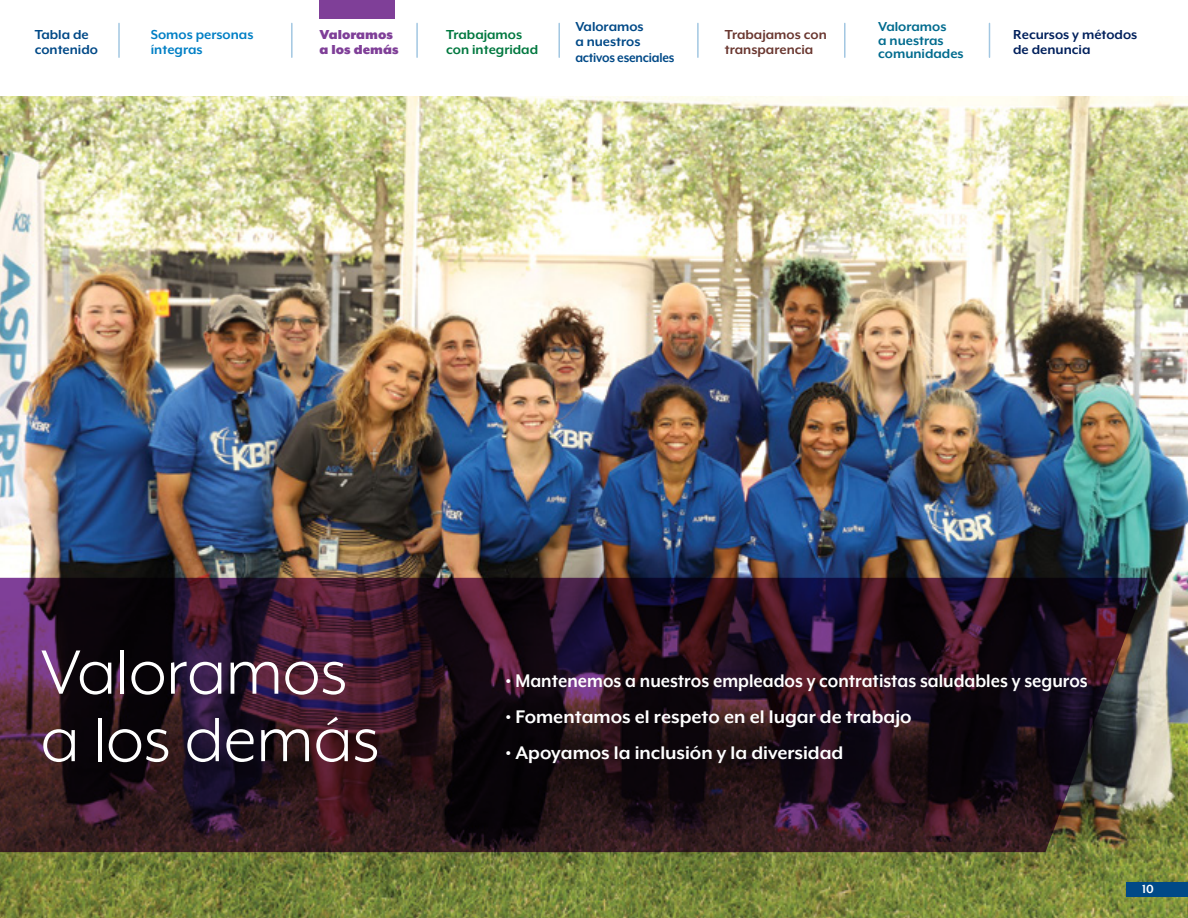
<style>
.page{position:relative;width:1188px;height:918px;background:#fff}
.page>*{position:absolute;margin:0;border:0;box-sizing:border-box;transform-origin:0 0}
.t1{font:72px/67.5px "Mr Eaves XL Mod OT";color:#fff}
.t2{font:700 21px "Mr Eaves XL Mod OT";color:#fff}
.t3{font:700 15px/15px "Mr Eaves XL Mod OT";color:#004987}
.t4{font:700 15px/13.5px "Mr Eaves XL Mod OT";color:#006b8e}
.t5{font:700 15px/15px "Mr Eaves XL Mod OT";color:#6a3730}
.t6{font:700 15px/15px "Mr Eaves XL Mod OT";color:#00205c}
.t7{font:700 15px/15px "Mr Eaves XL Mod OT";color:#00783f}
.t8{font:700 15px/15px "Mr Eaves XL Mod OT";color:#007fc5}
.t9{font:900 15px/15px "Mr Eaves XL Mod OT";color:#7f3f98}
.t10{font:700 15px/15px "Mr Eaves XL Mod OT";color:#7f3f98}
.t11{font:700 13.5px "Mr Eaves XL Mod OT";color:#fff}
</style>
<div class="page">
<hr style="left:118px;top:23px;width:2px;height:34px;background:#a2c7e2">
<hr style="left:291px;top:23px;width:2px;height:34px;background:#a2c7e2">
<hr style="left:416px;top:23px;width:2px;height:34px;background:#a2c7e2">
<hr style="left:558px;top:23px;width:2px;height:34px;background:#a2c7e2">
<hr style="left:697px;top:23px;width:2px;height:34px;background:#a2c7e2">
<hr style="left:844px;top:23px;width:2px;height:34px;background:#a2c7e2">
<hr style="left:989px;top:23px;width:1px;height:34px;background:#a2c7e2">
<img style="left:0;top:96px;width:1188px;height:822px">
<div style="left:320px;top:0;width:75px;height:18px;background:#7f3f98"></div>
<svg style="left:0;top:578px;width:1148px;height:274px;background:#291521"></svg>
<div style="left:1126px;top:882px;width:62px;height:14px;background:#004987"></div>
<p class="t3" style="left:35px;top:27px;width:65px">Tabla de contenido</p>
<p class="t8" style="left:151px;top:27px;width:104px">Somos personas íntegras</p>
<p class="t10" style="left:352px;top:27px;width:44px;text-indent:-12px">oramos demás</p>
<p class="t7" style="left:446px;top:27px;width:93px">Trabajamos con integridad</p>
<p class="t3" style="left:575px;top:19px;width:101px">Valoramos<br>a nuestros activos esenciales</p>
<p class="t5" style="left:725px;top:27px;width:103px">Trabajamos con transparencia</p>
<p class="t4" style="left:878px;top:20px;width:87px">Valoramos<br>a nuestras comunidades</p>
<p class="t6" style="left:1013px;top:27px;width:126px">Recursos y métodos de denuncia</p>
<p class="t9" style="left:320px;top:27px;width:80px">Valoramos a los demás</p>
<h1 class="t1" style="left:40px;top:638px;width:341px">Valoramos a los demás</h1>
<p class="t2" style="left:505px;top:669px;width:584px">• Mantenemos a nuestros empleados y contratistas saludables y seguros</p>
<p class="t2" style="left:505px;top:705px;width:408px">• Fomentamos el respeto en el lugar de trabajo</p>
<p class="t2" style="left:505px;top:741px;width:339px">• Apoyamos la inclusión y la diversidad</p>
<p class="t11" style="left:1142px;top:881px;width:13px">10</p>
</div>
